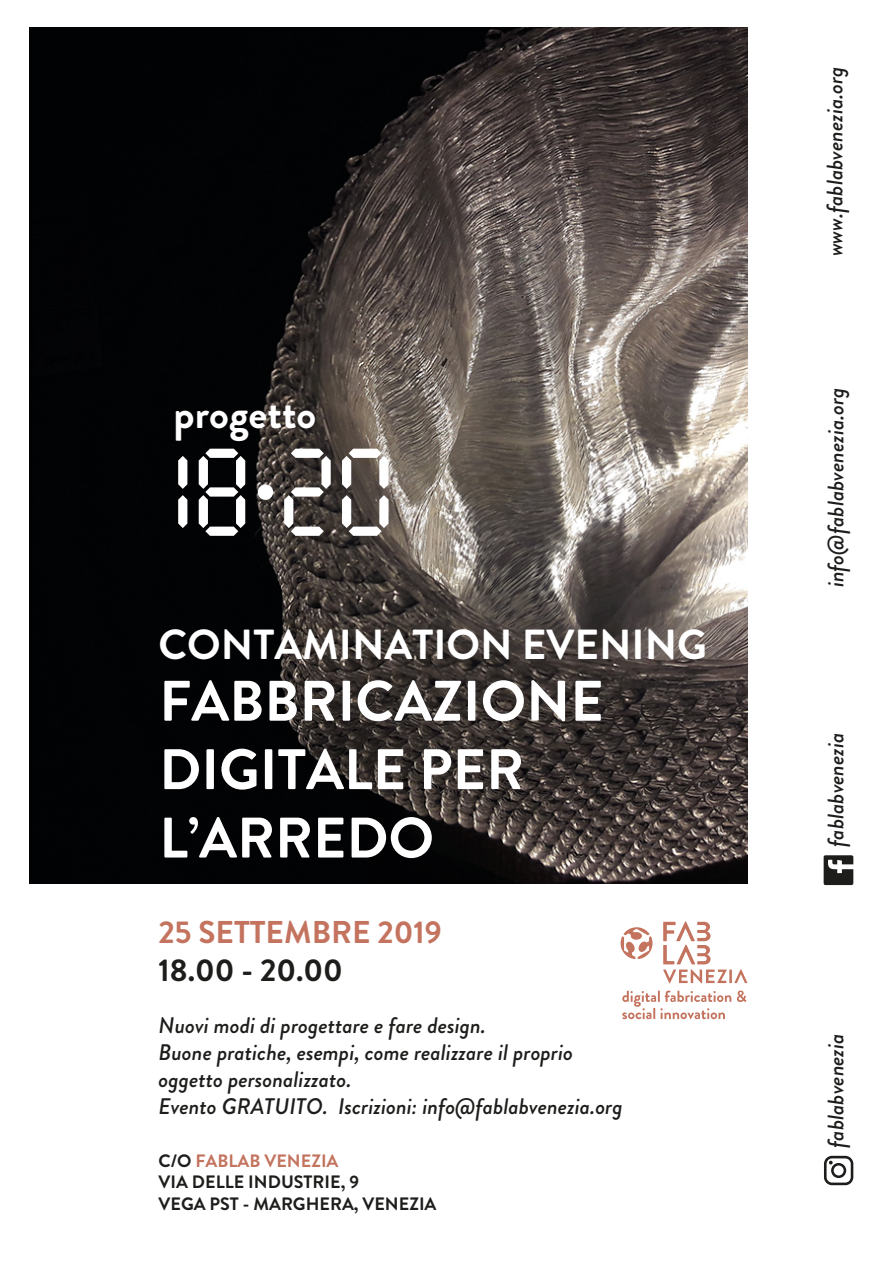
<style>
.page{position:relative;width:893px;height:1263px;background:#fff}
.page>*{position:absolute;margin:0;border:0;box-sizing:border-box;transform-origin:0 0}
.t1{font:700 57px/68.4px "Brandon Grotesque";color:#fff}
.t2{font:700 42.3px "Brandon Grotesque";color:#fff}
.t3{font:700 42px "Brandon Grotesque";color:#fff}
.t4{font:700 31.5px "Brandon Grotesque";color:#c3735e}
.t5{font:700 31.5px "Brandon Grotesque";color:#1d1d1b}
.t6{font:italic 500 22.5px/27px "Brandon Grotesque";color:#1d1d1b}
.t7{font:italic 500 22.35px "Brandon Grotesque";color:#1d1d1b}
.t8{font:700 18px/21.5px "Brandon Grotesque";color:#1d1d1b}
.s1{color:#c3735e}
</style>
<div class="page">
<img style="left:29px;top:27px;width:718px;height:856px">
<svg style="left:178px;top:456px;width:9px;height:33px"></svg>
<svg style="left:178px;top:495px;width:9px;height:33px"></svg>
<svg style="left:199px;top:449px;width:46px;height:87px"></svg>
<svg style="left:284px;top:449px;width:47px;height:87px"></svg>
<svg style="left:342px;top:449px;width:47px;height:40px"></svg>
<svg style="left:342px;top:495px;width:47px;height:41px"></svg>
<div style="left:258px;top:484px;width:15px;height:16px;background:#fff;border-radius:50%"></div>
<svg style="left:824px;top:855px;width:29px;height:30px"></svg>
<svg style="left:824px;top:1156px;width:29px;height:29px"></svg>
<hr style="left:729px;top:969px;width:3px;height:14px;background:#c3735e">
<svg style="left:734px;top:969px;width:13px;height:14px"></svg>
<svg style="left:620px;top:927px;width:33px;height:32px"></svg>
<svg style="left:663px;top:921px;width:64px;height:62px"></svg>
<svg style="left:737px;top:990px;width:9px;height:12px"></svg>
<svg style="left:622px;top:990px;width:109px;height:29px"></svg>
<h2 class="t2" style="left:174px;top:384px;width:144px">progetto</h2>
<h3 class="t3" style="left:159px;top:615px;width:550px">CONTAMINATION EVENING</h3>
<h1 class="t1" style="left:159px;top:668px;width:446px">FABBRICAZIONE<br>DIGITALE PER<br>L’ARREDO</h1>
<h3 class="t4" style="left:159px;top:910px;width:285px">25 SETTEMBRE 2019</h3>
<h3 class="t5" style="left:159px;top:948px;width:186px">18.00 - 20.00</h3>
<p class="t6" style="left:159px;top:1012px;width:466px">Nuovi modi di progettare e fare design.<br>Buone pratiche, esempi, come realizzare il proprio oggetto personalizzato.<br>Evento GRATUITO. Iscrizioni: info@fablabvenezia.org</p>
<p class="t8" style="left:159px;top:1150px;width:279px">C/O <span class="s1">FABLAB VENEZIA<br></span>VIA DELLE INDUSTRIE, 9<br>VEGA PST - MARGHERA, VENEZIA</p>
<p class="t7" style="left:819px;top:256px;width:191px;rotate:-90deg">www.fablabvenezia.org</p>
<p class="t7" style="left:820px;top:587px;width:201px;rotate:-90deg">info@fablabvenezia.org</p>
<p class="t7" style="left:820px;top:847px;width:116px;rotate:-90deg">fablabvenezia</p>
<p class="t7" style="left:820px;top:1148px;width:116px;rotate:-90deg">fablabvenezia</p>
</div>
